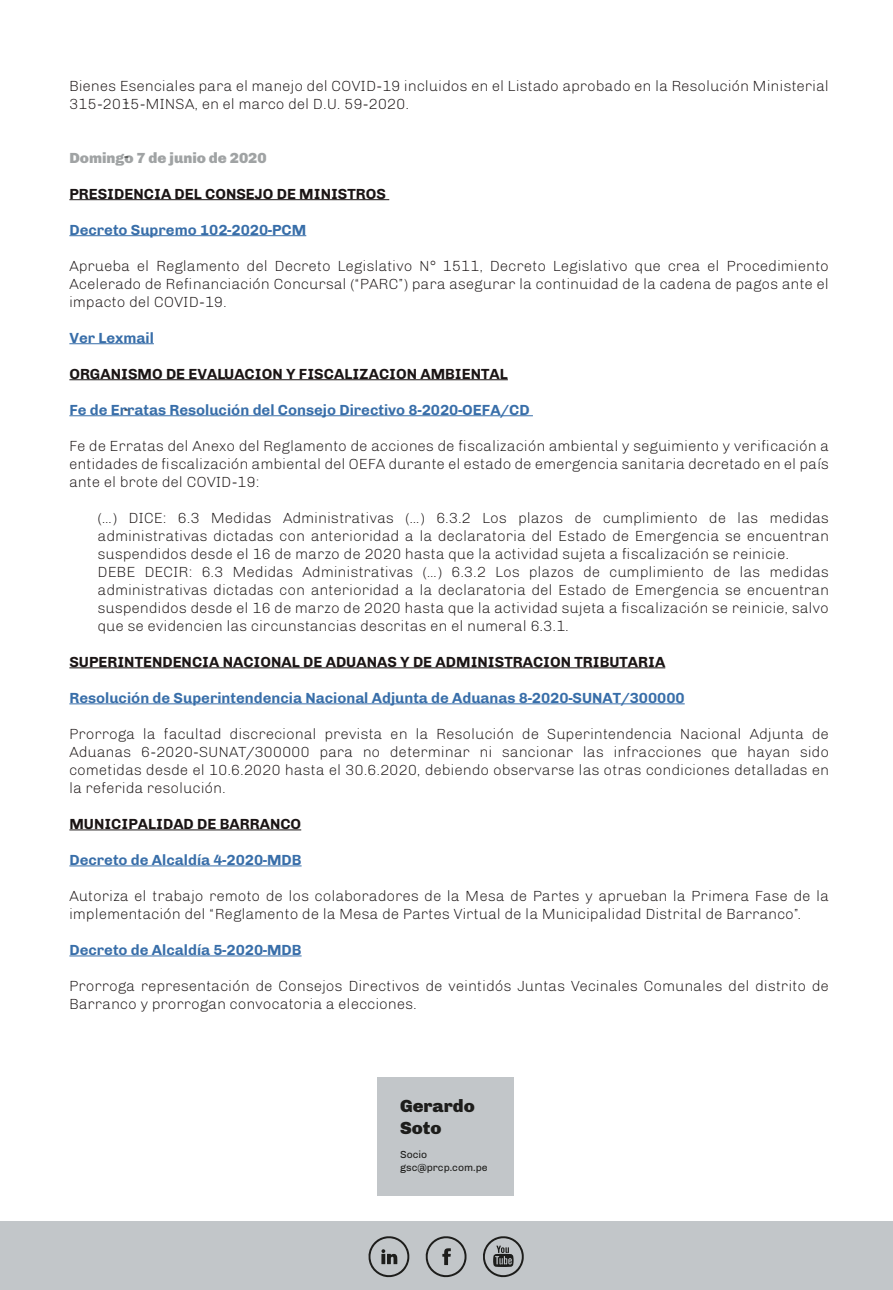
<style>
.page{position:relative;width:893px;height:1290px;background:#fff}
.page>*{position:absolute;margin:0;border:0;box-sizing:border-box;transform-origin:0 0}
.t1{font:900 18px/21.6px "Chivo";color:#1d1d1b}
.t2{font:300 15px/18px "Chivo";color:#1a1414}
.t3{font:700 15px "Chivo";color:#386ea9}
.t4{font:700 15px "Chivo";color:#1a1414}
.t5{font:900 15px "Chivo";color:#a0a3a4}
.t6{font:300 15px "Chivo";color:#1d1d1b}
.t7{font:10.5px/12.6px "Chivo";color:#1d1d1b}
</style>
<div class="page">
<hr style="left:69px;top:199px;width:320px;height:1px;background:#1a1414">
<hr style="left:69px;top:235px;width:237px;height:1px;background:#386ea9">
<hr style="left:69px;top:343px;width:85px;height:1px;background:#386ea9">
<hr style="left:69px;top:379px;width:439px;height:1px;background:#1a1414">
<hr style="left:69px;top:415px;width:464px;height:1px;background:#386ea9">
<hr style="left:69px;top:667px;width:596px;height:1px;background:#1a1414">
<hr style="left:69px;top:703px;width:616px;height:1px;background:#386ea9">
<hr style="left:69px;top:829px;width:232px;height:1px;background:#1a1414">
<hr style="left:69px;top:865px;width:233px;height:1px;background:#386ea9">
<hr style="left:69px;top:955px;width:233px;height:1px;background:#386ea9">
<div style="left:377px;top:1077px;width:137px;height:119px;background:#c2c6c9"></div>
<div style="left:0;top:1221px;width:893px;height:69px;background:#c2c6c9"></div>
<svg style="left:425px;top:1236px;width:41px;height:41px"></svg>
<svg style="left:483px;top:1236px;width:41px;height:41px"></svg>
<svg style="left:368px;top:1236px;width:41px;height:41px"></svg>
<p class="t2" style="left:69px;top:76px;width:761px">Bienes Esenciales para el manejo del COVID-19 incluidos en el Listado aprobado en la Resolución Ministerial<br>315-2015-MINSA, en el marco del D.U. 59-2020.</p>
<p class="t6" style="left:123px;top:93px;width:7px">-</p>
<p class="t5" style="left:69px;top:148px;width:199px">Domingo 7 de junio de 2020</p>
<p class="t4" style="left:69px;top:185px;width:318px">PRESIDENCIA DEL CONSEJO DE MINISTROS</p>
<p class="t3" style="left:69px;top:221px;width:238px">Decreto Supremo 102-2020-PCM</p>
<p class="t2" style="left:69px;top:256px;width:761px;text-align:justify">Aprueba el Reglamento del Decreto Legislativo N° 1511, Decreto Legislativo que crea el Procedimiento Acelerado de Refinanciación Concursal (“PARC”) para asegurar la continuidad de la cadena de pagos ante el impacto del COVID-19.</p>
<p class="t3" style="left:69px;top:329px;width:86px">Ver Lexmail</p>
<p class="t4" style="left:69px;top:365px;width:440px">ORGANISMO DE EVALUACION Y FISCALIZACION AMBIENTAL</p>
<p class="t3" style="left:69px;top:401px;width:462px">Fe de Erratas Resolución del Consejo Directivo 8-2020-OEFA/CD</p>
<p class="t2" style="left:69px;top:436px;width:761px;text-align:justify">Fe de Erratas del Anexo del Reglamento de acciones de fiscalización ambiental y seguimiento y verificación a entidades de fiscalización ambiental del OEFA durante el estado de emergencia sanitaria decretado en el país ante el brote del COVID-19:</p>
<p class="t2" style="left:98px;top:508px;width:733px">(…) DICE: 6.3 Medidas Administrativas (…) 6.3.2 Los plazos de cumplimiento de las medidas administrativas dictadas con anterioridad a la declaratoria del Estado de Emergencia se encuentran suspendidos desde el 16 de marzo de 2020 hasta que la actividad sujeta a fiscalización se reinicie.<br>DEBE DECIR: 6.3 Medidas Administrativas (…) 6.3.2 Los plazos de cumplimiento de las medidas administrativas dictadas con anterioridad a la declaratoria del Estado de Emergencia se encuentran suspendidos desde el 16 de marzo de 2020 hasta que la actividad sujeta a fiscalización se reinicie, salvo que se evidencien las circunstancias descritas en el numeral 6.3.1.</p>
<p class="t4" style="left:69px;top:653px;width:597px">SUPERINTENDENCIA NACIONAL DE ADUANAS Y DE ADMINISTRACION TRIBUTARIA</p>
<p class="t3" style="left:69px;top:689px;width:617px">Resolución de Superintendencia Nacional Adjunta de Aduanas 8-2020-SUNAT/300000</p>
<p class="t2" style="left:69px;top:724px;width:761px;text-align:justify">Prorroga la facultad discrecional prevista en la Resolución de Superintendencia Nacional Adjunta de Aduanas 6-2020-SUNAT/300000 para no determinar ni sancionar las infracciones que hayan sido cometidas desde el 10.6.2020 hasta el 30.6.2020, debiendo observarse las otras condiciones detalladas en la referida resolución.</p>
<p class="t4" style="left:69px;top:815px;width:233px">MUNICIPALIDAD DE BARRANCO</p>
<p class="t3" style="left:69px;top:851px;width:234px">Decreto de Alcaldía 4-2020-MDB</p>
<p class="t2" style="left:69px;top:886px;width:761px">Autoriza el trabajo remoto de los colaboradores de la Mesa de Partes y aprueban la Primera Fase de la implementación del “Reglamento de la Mesa de Partes Virtual de la Municipalidad Distrital de Barranco”.</p>
<p class="t3" style="left:69px;top:941px;width:234px">Decreto de Alcaldía 5-2020-MDB</p>
<p class="t2" style="left:69px;top:976px;width:761px">Prorroga representación de Consejos Directivos de veintidós Juntas Vecinales Comunales del distrito de<br>Barranco y prorrogan convocatoria a elecciones.</p>
<p class="t6" style="left:123px;top:147px;width:7px">-</p>
<p class="t6" style="left:123px;top:400px;width:7px">-</p>
<p class="t1" style="left:400px;top:1095px;width:76px">Gerardo<br>Soto</p>
<p class="t7" style="left:400px;top:1148px;width:89px">Socio gsc@prcp.com.pe</p>
</div>
